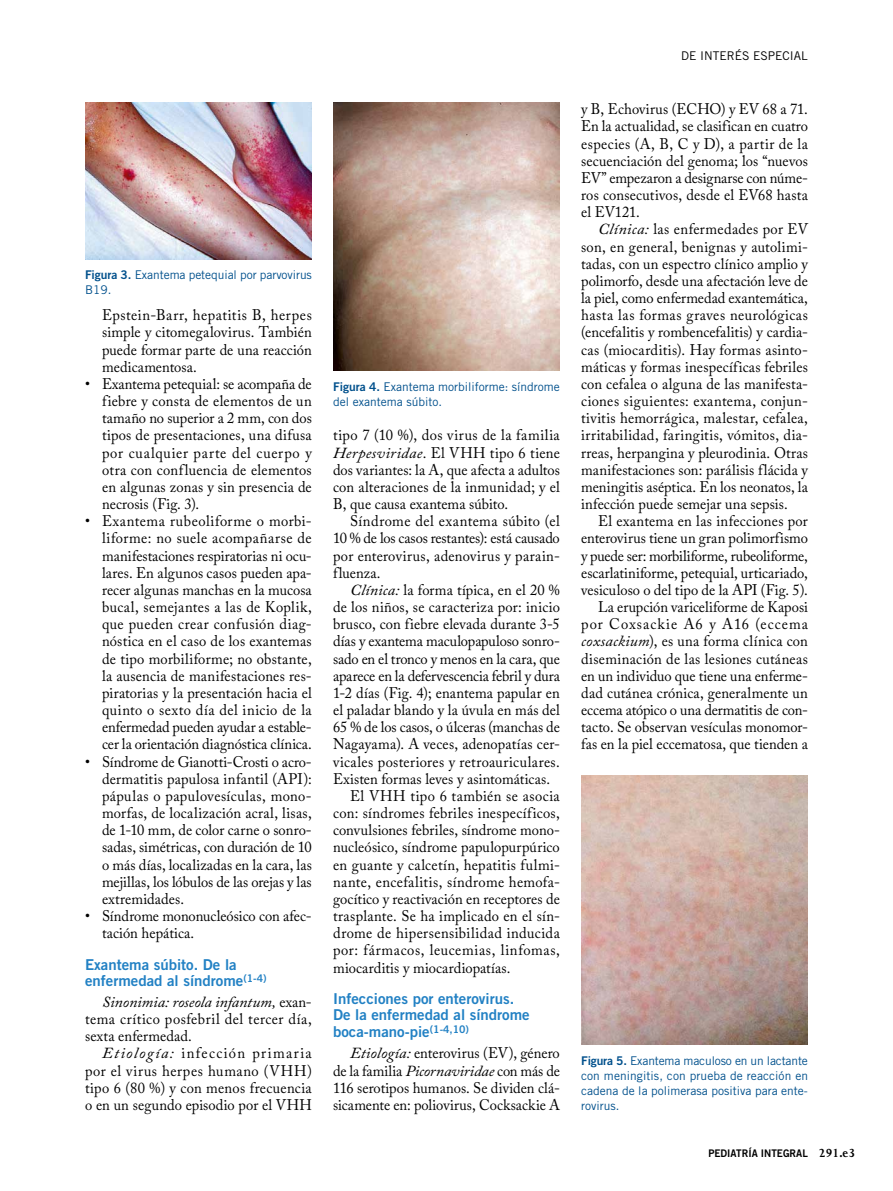
<style>
.page{position:relative;width:893px;height:1191px;background:#fff}
.page>*{position:absolute;margin:0;border:0;box-sizing:border-box;transform-origin:0 0}
.t1{font:15.3px/17.1px "Adobe Caslon Pro";letter-spacing:.01em;color:#000;text-align:justify;scale:.95 1}
.t2{font:15.3px "Adobe Caslon Pro";letter-spacing:-.01em;color:#000;scale:.95 1}
.t3{font:15.3px "Adobe Caslon Pro";letter-spacing:.04em;color:#000;scale:.95 1}
.t4{font:15.3px "Adobe Caslon Pro";letter-spacing:.03em;color:#000;scale:.95 1}
.t5{font:15px/16.5px "Trade Gothic Bold Two";color:#2281c4}
.t6{font:12px/15px "Trade Gothic";color:#00508c}
.t7{font:12px "Trade Gothic";color:#000}
.t8{font:10.5px "Trade Gothic Bold Two";color:#000;scale:.95 1}
.s1{font-family:"Trade Gothic Bold Two"}
.s2{font-style:italic}
.s3{font-family:"Joanna MT Std";font-weight:700;font-size:13.5px}
</style>
<div class="page">
<img style="left:85px;top:103px;width:227px;height:156px">
<img style="left:333px;top:103px;width:227px;height:267px">
<img style="left:581px;top:775px;width:227px;height:269px">
<p class="t6" style="left:85px;top:267px;width:228px"><span class="s1">Figura 3.</span> Exantema petequial por parvovirus<br>B19.</p>
<p class="t1" style="left:102px;top:306px;width:222px">Epstein-Barr, hepatitis B, herpes simple y citomegalovirus. También puede formar parte de una reacción medicamentosa.</p>
<p class="t1" style="left:102px;top:375px;width:222px;text-indent:-17px">• Exantema petequial: se acompaña de fiebre y consta de elementos de un tamaño no superior a 2 mm, con dos tipos de presentaciones, una difusa por cualquier parte del cuerpo y otra con confluencia de elementos en algunas zonas y sin presencia de necrosis (Fig. 3).</p>
<p class="t1" style="left:102px;top:512px;width:222px;text-indent:-17px">• Exantema rubeoliforme o morbi&shy;liforme: no suele acompañarse de manifestaciones respiratorias ni ocu&shy;lares. En algunos casos pueden apa&shy;recer algunas manchas en la mucosa bucal, semejantes a las de Koplik, que pueden crear confusión diag&shy;nóstica en el caso de los exantemas de tipo morbiliforme; no obstante, la ausencia de manifestaciones res&shy;piratorias y la presentación hacia el quinto o sexto día del inicio de la enfermedad pueden ayudar a estable&shy;cer la orientación diagnóstica clínica.</p>
<p class="t1" style="left:102px;top:752px;width:222px;text-indent:-17px">• Síndrome de Gianotti-Crosti o acro&shy;dermatitis papulosa infantil (API): pápulas o papulovesículas, mono&shy;morfas, de localización acral, lisas, de 1-10 mm, de color carne o sonro&shy;sadas, simétricas, con duración de 10 o más días, localizadas en la cara, las mejillas, los lóbulos de las orejas y las extremidades.</p>
<p class="t1" style="left:102px;top:907px;width:222px;text-indent:-17px">• Síndrome mononucleósico con afec&shy;tación hepática.</p>
<p class="t5" style="left:85px;top:955px;width:183px">Exantema súbito. De la enfermedad al síndrome<sup>(1-4)</sup></p>
<p class="t1" style="left:85px;top:993px;width:240px;text-indent:17px"><span class="s2">Sinonimia: roseola infantum,</span> exan&shy;tema crítico posfebril del tercer día, sexta enfermedad.</p>
<p class="t1" style="left:85px;top:1044px;width:240px;text-indent:17px"><span class="s2">Etiología:</span> infección primaria por el virus herpes humano (VHH) tipo 6 (80 %) y con menos frecuencia o en un segundo episodio por el VHH</p>
<p class="t6" style="left:333px;top:379px;width:228px"><span class="s1">Figura 4.</span> Exantema morbiliforme: síndrome del exantema súbito.</p>
<p class="t1" style="left:333px;top:426px;width:240px">tipo 7 (10 %), dos virus de la familia <span class="s2">Herpesviridae</span>. El VHH tipo 6 tiene dos variantes: la A, que afecta a adultos con alteraciones de la inmunidad; y el B, que causa exantema súbito.</p>
<p class="t1" style="left:333px;top:512px;width:240px;text-indent:17px">Síndrome del exantema súbito (el 10 % de los casos restantes): está causado por enterovirus, adenovirus y parain&shy;fluenza.</p>
<p class="t1" style="left:350px;top:581px;width:222px"><span class="s2">Clínica:</span> la forma típica, en el 20 %</p>
<p class="t1" style="left:333px;top:598px;width:240px">de los niños, se caracteriza por: inicio</p>
<p class="t1" style="left:333px;top:615px;width:240px">brusco, con fiebre elevada durante 3-5</p>
<p class="t1" style="left:333px;top:632px;width:240px">días y exantema maculopapuloso sonro-</p>
<p class="t2" style="left:333px;top:649px;width:240px">sado en el tronco y menos en la cara, que</p>
<p class="t2" style="left:333px;top:666px;width:240px">aparece en la defervescencia febril y dura</p>
<p class="t1" style="left:333px;top:684px;width:240px">1-2 días (Fig. 4); enantema papular en</p>
<p class="t1" style="left:333px;top:701px;width:240px">el paladar blando y la úvula en más del</p>
<p class="t1" style="left:333px;top:718px;width:240px">65 % de los casos, o úlceras (manchas de</p>
<p class="t1" style="left:333px;top:735px;width:240px">Nagayama). A veces, adenopatías cer-</p>
<p class="t1" style="left:333px;top:752px;width:240px">vicales posteriores y retroauriculares.</p>
<p class="t1" style="left:333px;top:770px;width:230px">Existen formas leves y asintomáticas.</p>
<p class="t4" style="left:350px;top:786px;width:222px">El VHH tipo 6 también se asocia</p>
<p class="t1" style="left:333px;top:804px;width:240px">con: síndromes febriles inespecíficos,</p>
<p class="t1" style="left:333px;top:821px;width:240px">convulsiones febriles, síndrome mono-</p>
<p class="t1" style="left:333px;top:838px;width:240px">nucleósico, síndrome papulopurpúrico</p>
<p class="t1" style="left:333px;top:855px;width:240px">en guante y calcetín, hepatitis fulmi-</p>
<p class="t1" style="left:333px;top:873px;width:240px">nante, encefalitis, síndrome hemofa-</p>
<p class="t1" style="left:333px;top:890px;width:240px">gocítico y reactivación en receptores de</p>
<p class="t1" style="left:333px;top:907px;width:240px">trasplante. Se ha implicado en el sín-</p>
<p class="t1" style="left:333px;top:924px;width:240px">drome de hipersensibilidad inducida</p>
<p class="t3" style="left:333px;top:941px;width:240px">por: fármacos, leucemias, linfomas,</p>
<p class="t1" style="left:333px;top:958px;width:188px">miocarditis y miocardiopatías.</p>
<p class="t5" style="left:333px;top:990px;width:198px">Infecciones por enterovirus.<br>De la enfermedad al síndrome boca-mano-pie<sup>(1-4,10)</sup></p>
<p class="t1" style="left:333px;top:1044px;width:240px;text-indent:17px"><span class="s2">Etiología:</span> enterovirus (EV), género de la familia <span class="s2">Picornaviridae</span> con más de 116 serotipos humanos. Se dividen clá&shy;sicamente en: poliovirus, Cocksackie A</p>
<p class="t7" style="left:681px;top:49px;width:128px">de interés especial</p>
<p class="t1" style="left:581px;top:100px;width:240px">y B, Echovirus (ECHO) y EV 68 a 71.<br>En la actualidad, se clasifican en cuatro especies (A, B, C y D), a partir de la secuenciación del genoma; los “nuevos EV” empezaron a designarse con núme&shy;ros consecutivos, desde el EV68 hasta el EV121.</p>
<p class="t1" style="left:581px;top:221px;width:240px;text-indent:17px"><span class="s2">Clínica:</span> las enfermedades por EV son, en general, benignas y autolimi&shy;tadas, con un espectro clínico amplio y polimorfo, desde una afectación leve de la piel, como enfermedad exantemática, hasta las formas graves neurológicas (encefalitis y rombencefalitis) y cardia&shy;cas (miocarditis). Hay formas asinto&shy;máticas y formas inespecíficas febriles con cefalea o alguna de las manifesta&shy;ciones siguientes: exantema, conjun&shy;tivitis hemorrágica, malestar, cefalea, irritabilidad, faringitis, vómitos, dia&shy;rreas, herpangina y pleurodinia. Otras manifestaciones son: parálisis flácida y meningitis aséptica. En los neonatos, la infección puede semejar una sepsis.</p>
<p class="t1" style="left:581px;top:512px;width:240px;text-align:right">El exantema en las infecciones por enterovirus tiene un gran polimorfismo y puede ser: morbiliforme, rubeoliforme, escarlatiniforme, petequial, urticariado, vesiculoso o del tipo de la API (Fig. 5).<br>La erupción variceliforme de Kaposi por Coxsackie A6 y A16 (eccema <span class="s2">coxsackium</span>), es una forma clínica con diseminación de las lesiones cutáneas en un individuo que tiene una enferme&shy;dad cutánea crónica, generalmente un eccema atópico o una dermatitis de con&shy;tacto. Se observan vesículas monomor&shy;fas en la piel eccematosa, que tienden a</p>
<p class="t6" style="left:581px;top:1052px;width:228px;text-align:justify"><span class="s1">Figura 5.</span> Exantema maculoso en un lactante con meningitis, con prueba de reacción en cadena de la polimerasa positiva para ente&shy;rovirus.</p>
<p class="t8" style="left:708px;top:1146px;width:156px">PEDIATRÍA INTEGRAL <span class="s3">291.e3</span></p>
</div>
